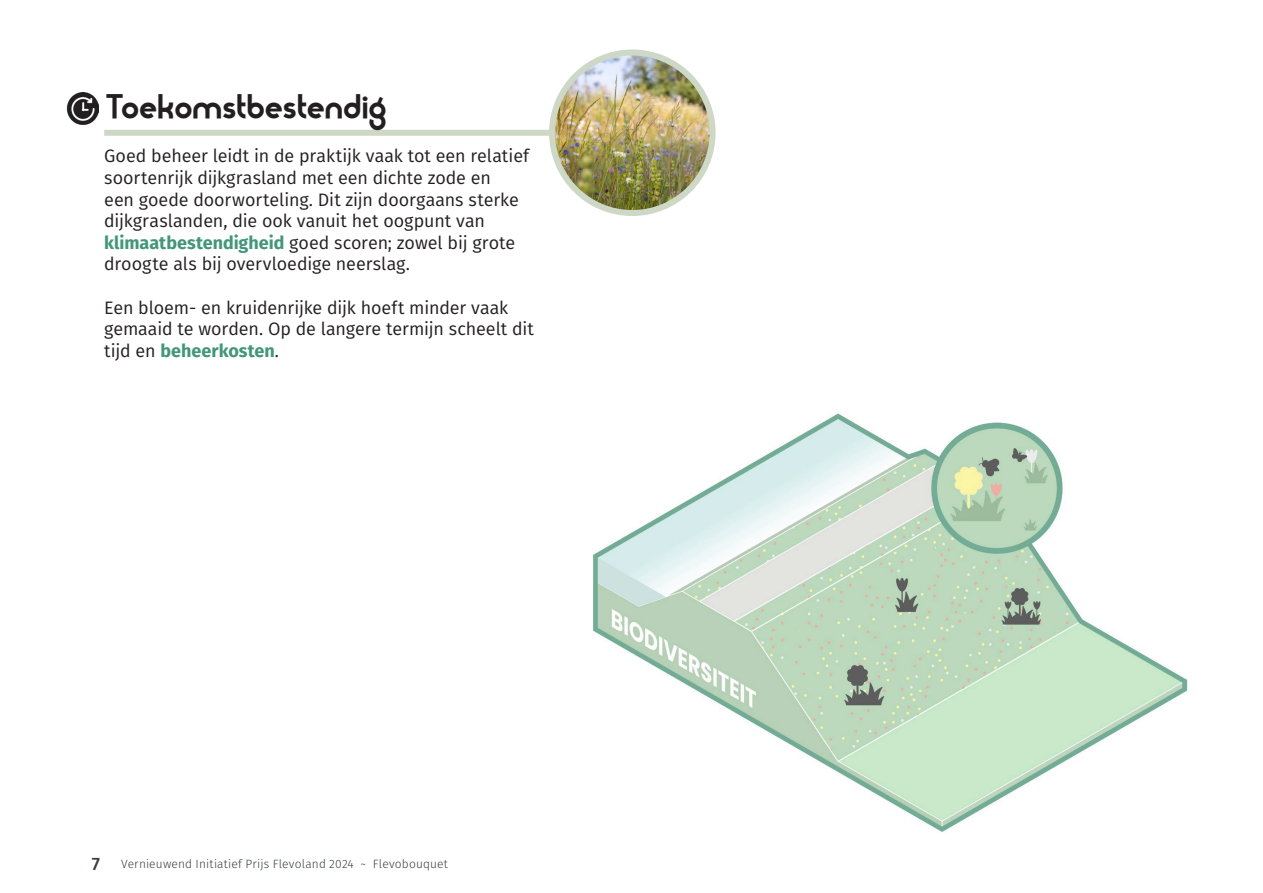
<style>
.page{position:relative;width:1263px;height:893px;background:#fff}
.page>*{position:absolute;margin:0;border:0;box-sizing:border-box;transform-origin:0 0}
.t1{font:30px "Moderna";color:#231f20}
.t2{font:18px/21.6px "Fira Sans";letter-spacing:-.005em;color:#231f20}
.t3{font:300 12px "Fira Sans";letter-spacing:.015em;color:#3a3f40}
.s1{font-weight:700;color:#43967a}
.s2{font-weight:500;font-size:18px}
</style>
<div class="page">
<div style="left:104px;top:130px;width:468px;height:6px;background:#ced8c7"></div>
<img style="left:66px;top:93px;width:33px;height:32px">
<img style="left:592px;top:413px;width:596px;height:419px">
<img style="left:552px;top:56px;width:157px;height:157px">
<div style="left:549px;top:49px;width:167px;height:167px;border:6px solid #ced8c7;border-radius:50%"></div>
<h1 class="t1" style="left:104px;top:87px;width:283px">Toekomstbestendig</h1>
<p class="t2" style="left:104px;top:145px;width:426px">Goed beheer leidt in de praktijk vaak tot een relatief soortenrijk dijkgrasland met een dichte zode en<br>een goede doorworteling. Dit zijn doorgaans sterke dijkgraslanden, die ook vanuit het oogpunt van <span class="s1">klimaatbestendigheid</span> goed scoren; zowel bij grote droogte als bij overvloedige neerslag.</p>
<p class="t2" style="left:104px;top:296px;width:431px">Een bloem- en kruidenrijke dijk hoeft minder vaak gemaaid te worden. Op de langere termijn scheelt dit tijd en <span class="s1">beheerkosten</span>.</p>
<p class="t3" style="left:92px;top:855px;width:358px"><span class="s2">7</span> Vernieuwend Initiatief Prijs Flevoland 2024 ~ Flevobouquet</p>
</div>
